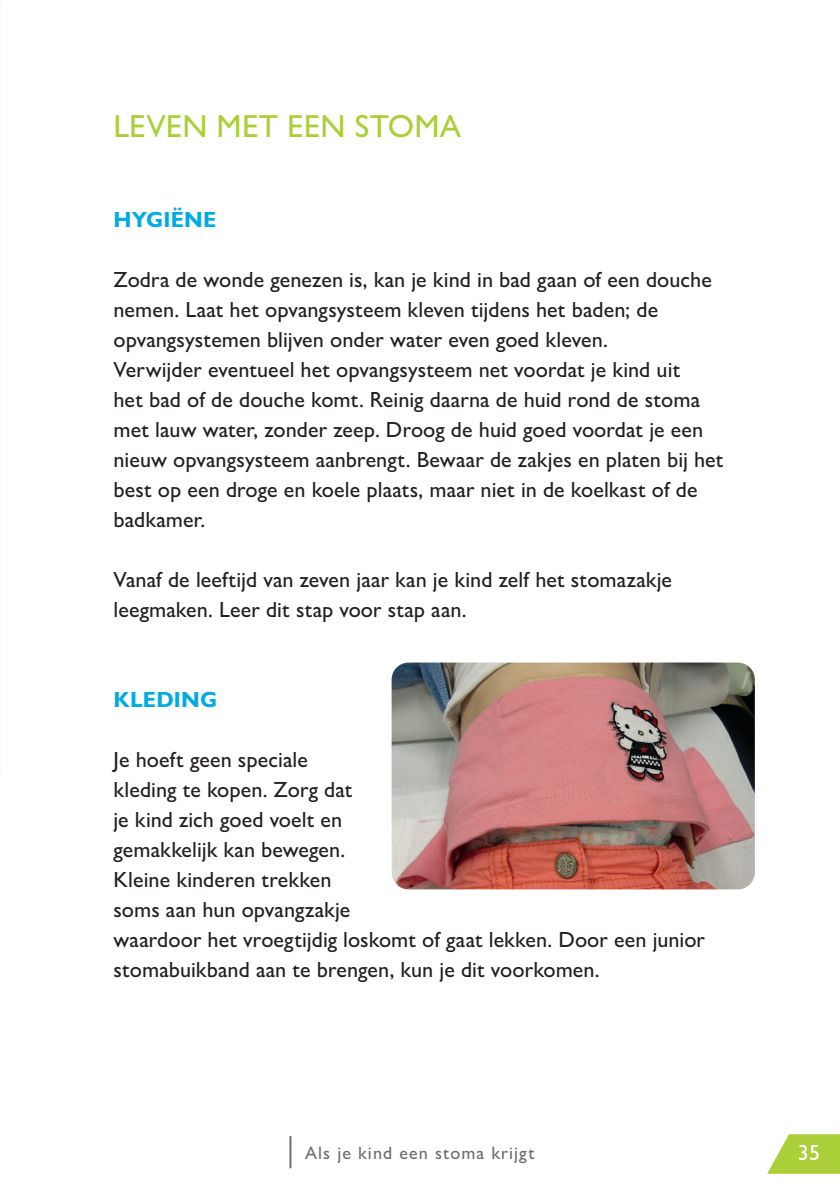
<style>
.page{position:relative;width:840px;height:1191px;background:#fff}
.page>*{position:absolute;margin:0;border:0;box-sizing:border-box;transform-origin:0 0}
.t1{font:500 32px "Gill Sans Nova";color:#abcf38}
.t2{font:500 22px/30px "Gill Sans Nova";letter-spacing:.005em;color:#231f20}
.t3{font:700 22px "Gill Sans Nova";letter-spacing:.01em;color:#00abe1}
.t4{font:500 22px "Gill Sans Nova";color:#fff}
.t5{font:500 18px "Gill Sans Nova";letter-spacing:.06em;color:#6c6d70}
</style>
<div class="page">
<svg style="left:767px;top:1134px;width:72px;height:39px"></svg>
<hr style="left:289px;top:1136px;width:2px;height:32px;background:#6c6d70">
<img style="left:391px;top:662px;width:363px;height:227px">
<h1 class="t1" style="left:113px;top:106px;width:349px">LEVEN MET EEN STOMA</h1>
<p class="t3" style="left:113px;top:206px;width:104px">HYGIËNE</p>
<p class="t2" style="left:113px;top:264px;width:611px">Zodra de wonde genezen is, kan je kind in bad gaan of een douche nemen. Laat het opvangsysteem kleven tijdens het baden; de opvangsystemen blijven onder water even goed kleven.<br>Verwijder eventueel het opvangsysteem net voordat je kind uit<br>het bad of de douche komt. Reinig daarna de huid rond de stoma met lauw water, zonder zeep. Droog de huid goed voordat je een nieuw opvangsysteem aanbrengt. Bewaar de zakjes en platen bij het best op een droge en koele plaats, maar niet in de koelkast of de badkamer.</p>
<p class="t2" style="left:113px;top:564px;width:559px">Vanaf de leeftijd van zeven jaar kan je kind zelf het stomazakje leegmaken. Leer dit stap voor stap aan.</p>
<p class="t3" style="left:113px;top:686px;width:105px">KLEDING</p>
<p class="t2" style="left:113px;top:744px;width:592px">Je hoeft geen speciale<br>kleding te kopen. Zorg dat<br>je kind zich goed voelt en<br>gemakkelijk kan bewegen.<br>Kleine kinderen trekken<br>soms aan hun opvangzakje<br>waardoor het vroegtijdig loskomt of gaat lekken. Door een junior stomabuikband aan te brengen, kun je dit voorkomen.</p>
<p class="t5" style="left:305px;top:1141px;width:231px">Als je kind een stoma krijgt</p>
<p class="t4" style="left:797px;top:1138px;width:23px">35</p>
</div>
